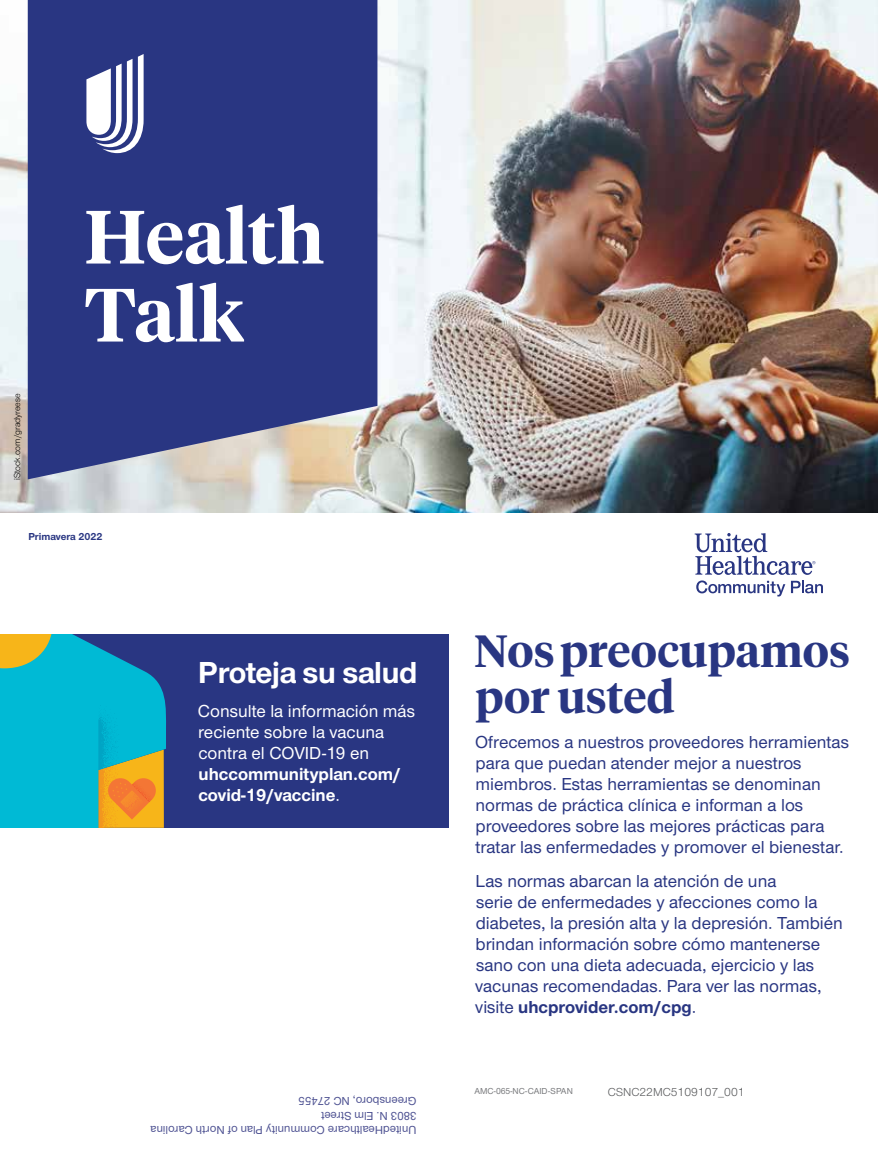
<style>
.page{position:relative;width:878px;height:1161px;background:#fff}
.page>*{position:absolute;margin:0;border:0;box-sizing:border-box;transform-origin:0 0}
.t1{font:600 75px/78px "UHC Serif Headline";color:#fff}
.Hed_serif_secondary{font:600 45px/46.5px "UHC Serif Headline";color:#293682}
.Hed_sans_primary_AMC{font:700 31.5px "UHC Sans";letter-spacing:-.01em;color:#fff}
.Sans_no_indent_AMC{font:500 18px/21px "UHC Sans";color:#293682}
.Sans_no_indent_AMC-2{font:500 18px/21px "UHC Sans";color:#fff}
.t2{font:500 12px/14.2px "UHC Sans";color:#4e5292}
.t3{font:12px "UHC Sans";color:#58595b}
.t4{font:700 10.5px "UHC Sans";color:#293682}
.Legal_language_AMC{font:9px "UHC Sans";color:#000}
.t5{font:500 9px "UHC Sans";color:#797a7d}
.s1{font-weight:700}
</style>
<div class="page">
<svg style="left:694px;top:533px;width:129px;height:64px"></svg>
<img style="left:0;top:0;width:878px;height:513px">
<svg style="left:28px;top:0;width:349px;height:479px;fill:#293682"></svg>
<svg style="left:86px;top:54px;width:58px;height:99px"></svg>
<div style="left:0;top:634px;width:448px;height:194px;background:#293682"></div>
<svg style="left:0;top:634px;width:166px;height:194px"></svg>
<p class="Legal_language_AMC" style="left:11px;top:480px;width:88px;rotate:-90deg">iStock.com/gradyreese</p>
<p class="t1" style="left:84px;top:194px;width:241px">Health<br>Talk</p>
<p class="t4" style="left:28px;top:529px;width:76px">Primavera 2022</p>
<p class="Hed_sans_primary_AMC" style="left:198px;top:651px;width:221px">Proteja su salud</p>
<p class="Sans_no_indent_AMC-2" style="left:198px;top:700px;width:219px">Consulte la información más reciente sobre la vacuna contra el COVID-19 en <span class="s1">uhccommunityplan.com/ covid-19/vaccine</span>.</p>
<p class="t2" style="left:416px;top:1109px;width:119px;rotate:-180deg">Greensboro, NC 27455</p>
<p class="t2" style="left:416px;top:1138px;width:267px;rotate:-180deg">UnitedHealthcare Community Plan of North Carolina<br>3803 N. Elm Street</p>
<p class="Hed_serif_secondary" style="left:474px;top:625px;width:377px">Nos preocupamos por usted</p>
<p class="Sans_no_indent_AMC" style="left:475px;top:730px;width:375px">Ofrecemos a nuestros proveedores herramientas para que puedan atender mejor a nuestros miembros. Estas herramientas se denominan normas de práctica clínica e informan a los proveedores sobre las mejores prácticas para tratar las enfermedades y promover el bienestar.</p>
<p class="Sans_no_indent_AMC" style="left:475px;top:870px;width:369px">Las normas abarcan la atención de una<br>serie de enfermedades y afecciones como la diabetes, la presión alta y la depresión. También brindan información sobre cómo mantenerse sano con una dieta adecuada, ejercicio y las vacunas recomendadas. Para ver las normas, visite <span class="s1">uhcprovider.com/cpg</span>.</p>
<p class="t5" style="left:474px;top:1085px;width:100px">AMC-065-NC-CAID-SPAN</p>
<p class="t3" style="left:608px;top:1084px;width:138px">CSNC22MC5109107_001</p>
</div>
